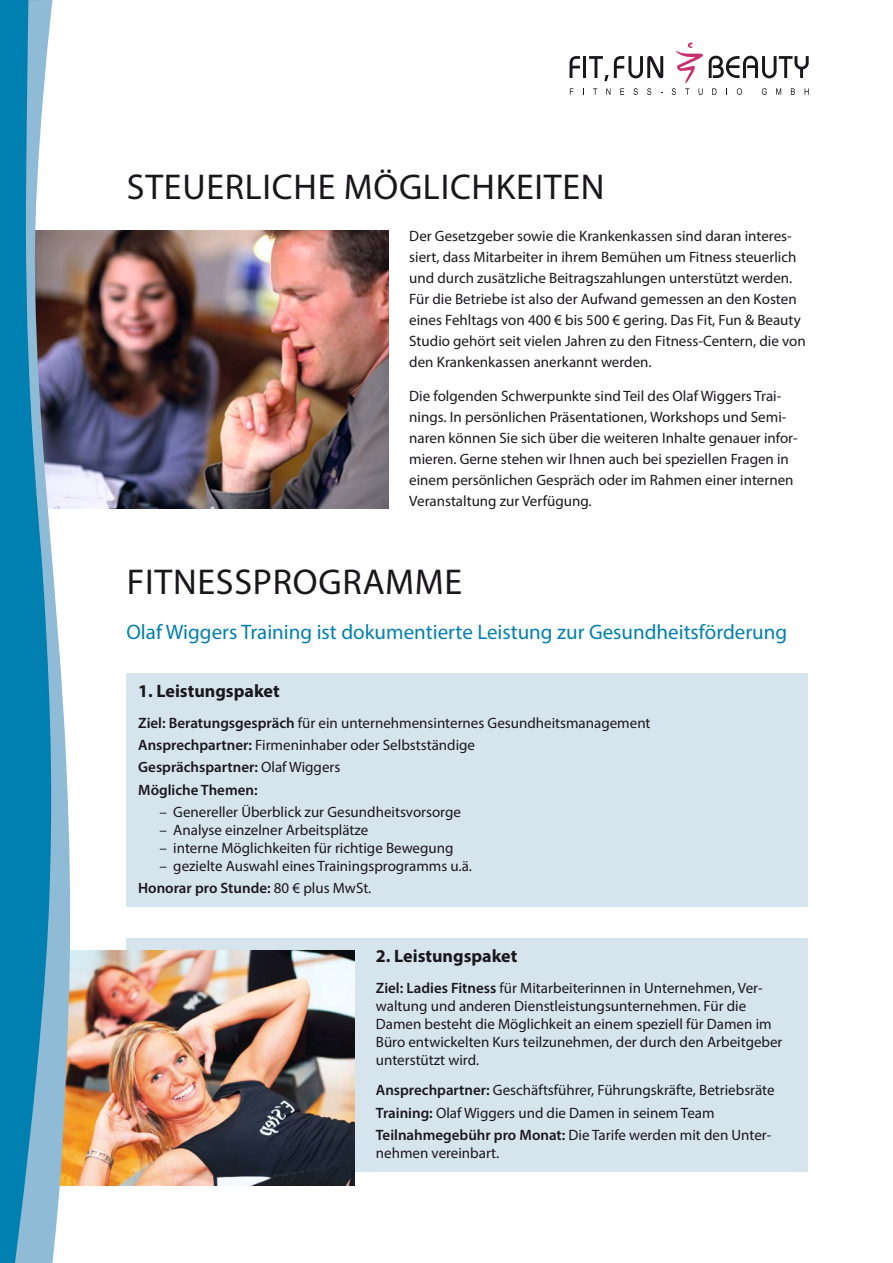
<style>
.page{position:relative;width:893px;height:1263px;background:#fff}
.page>*{position:absolute;margin:0;border:0;box-sizing:border-box;transform-origin:0 0}
.t1{font:36px "Myriad Pro";letter-spacing:.02em;color:#1a171c}
.t2{font:21px "Myriad Pro";color:#0080b0}
.t3{font:700 18px "Myriad Pro";color:#1a171c}
.t4{font:15px/21px "Myriad Pro";color:#1a171c}
.s1{font-weight:600}
</style>
<div class="page">
<div style="left:127px;top:938px;width:681px;height:233px;background:#d6e4ee"></div>
<img style="left:73px;top:950px;width:282px;height:235px">
<img style="left:73px;top:230px;width:315px;height:278px">
<svg style="left:570px;top:56px;width:10px;height:22px"></svg>
<hr style="left:583px;top:56px;width:3px;height:22px;background:#1a171c">
<svg style="left:589px;top:56px;width:74px;height:25px"></svg>
<svg style="left:709px;top:56px;width:100px;height:22px"></svg>
<svg style="left:570px;top:88px;width:3px;height:7px"></svg>
<svg style="left:593px;top:88px;width:4px;height:7px"></svg>
<svg style="left:606px;top:88px;width:4px;height:7px"></svg>
<svg style="left:620px;top:88px;width:4px;height:7px"></svg>
<svg style="left:634px;top:88px;width:4px;height:7px"></svg>
<svg style="left:647px;top:88px;width:4px;height:7px"></svg>
<svg style="left:672px;top:43px;width:31px;height:52px"></svg>
<svg style="left:712px;top:88px;width:4px;height:7px"></svg>
<svg style="left:737px;top:88px;width:5px;height:7px"></svg>
<svg style="left:762px;top:88px;width:5px;height:7px"></svg>
<svg style="left:776px;top:88px;width:5px;height:7px"></svg>
<svg style="left:791px;top:88px;width:4px;height:7px"></svg>
<svg style="left:804px;top:88px;width:5px;height:7px"></svg>
<div style="left:0;top:0;width:15px;height:1263px;background:#0080b0"></div>
<svg style="left:15px;top:0;width:58px;height:1263px"></svg>
<div style="left:127px;top:673px;width:681px;height:234px;background:#d6e4ee"></div>
<h1 class="t1" style="left:127px;top:165px;width:39px">Steue</h1>
<h1 class="t1" style="left:225px;top:165px;width:289px">rliche Möglichkeite</h1>
<h1 class="t1" style="left:581px;top:165px;width:25px">n</h1>
<p class="t4" style="left:409px;top:225px;width:398px">Der Gesetzgeber sowie die Krankenkassen sind daran interes&shy;siert, dass Mitarbeiter in ihrem Bemühen um Fitness steuerlich und durch zusätzliche Beitragszahlungen unterstützt werden.<br>Für die Betriebe ist also der Aufwand gemessen an den Kosten eines Fehltags von 400 € bis 500 € gering. Das Fit, Fun &amp; Beauty Studio gehört seit vielen Jahren zu den Fitness-Centern, die von den Krankenkassen anerkannt werden.</p>
<p class="t4" style="left:409px;top:385px;width:390px">Die folgenden Schwerpunkte sind Teil des Olaf Wiggers Trai&shy;nings. In persönlichen Präsentationen, Workshops und Semi&shy;naren können Sie sich über die weiteren Inhalte genauer infor&shy;mieren. Gerne stehen wir Ihnen auch bei speziellen Fragen in einem persönlichen Gespräch oder im Rahmen einer internen Veranstaltung zur Verfügung.</p>
<h1 class="t1" style="left:127px;top:559px;width:90px">Fitnessp</h1>
<h1 class="t1" style="left:273px;top:559px;width:116px">rog ramme</h1>
<h2 class="t2" style="left:126px;top:619px;width:662px">Olaf Wiggers Training ist dokumentierte Leistung zur Gesundheitsförderung</h2>
<p class="t3" style="left:138px;top:679px;width:143px">1. Leistungspaket</p>
<p class="t4" style="left:138px;top:711px;width:514px;line-height:22.2px"><span class="s1">Ziel: Beratungsgespräch</span> für ein unternehmensinternes Gesundheitsmanagement <span class="s1">Ansprechpartner:</span> Firmeninhaber oder Selbstständige<br><span class="s1">Gesprächspartner:</span> Olaf Wiggers<br><span class="s1">Mögliche Themen:</span></p>
<p class="t4" style="left:159px;top:801px;width:303px">– Genereller Überblick zur Gesundheitsvorsorge</p>
<p class="t4" style="left:159px;top:819px;width:210px">– Analyse einzelner Arbeitsplätze</p>
<p class="t4" style="left:159px;top:837px;width:296px">– interne Möglichkeiten für richtige Bewegung</p>
<p class="t4" style="left:138px;top:854px;width:335px;line-height:22.2px;text-indent:21px">– gezielte Auswahl eines Trainingsprogramms u.ä.<br><span class="s1">Honorar pro Stunde:</span> 80 € plus MwSt.</p>
<p class="t3" style="left:376px;top:944px;width:143px">2. Leistungspaket</p>
<p class="t4" style="left:376px;top:978px;width:408px;line-height:18px"><span class="s1">Ziel: Ladies Fitness</span> für Mitarbeiterinnen in Unternehmen, Ver&shy;waltung und anderen Dienstleistungsunternehmen. Für die Damen besteht die Möglichkeit an einem speziell für Damen im Büro entwickelten Kurs teilzunehmen, der durch den Arbeitgeber unterstützt wird.</p>
<p class="t4" style="left:376px;top:1079px;width:400px;line-height:22.2px"><span class="s1">Ansprechpartner:</span> Geschäftsführer, Führungskräfte, Betriebsräte<br><span class="s1">Training:</span> Olaf Wiggers und die Damen in seinem Team<br><span class="s1">Teilnahmegebühr pro Monat:</span> Die Tarife werden mit den Unter-</p>
<p class="t4" style="left:376px;top:1142px;width:125px">nehmen vereinbart.</p>
</div>
